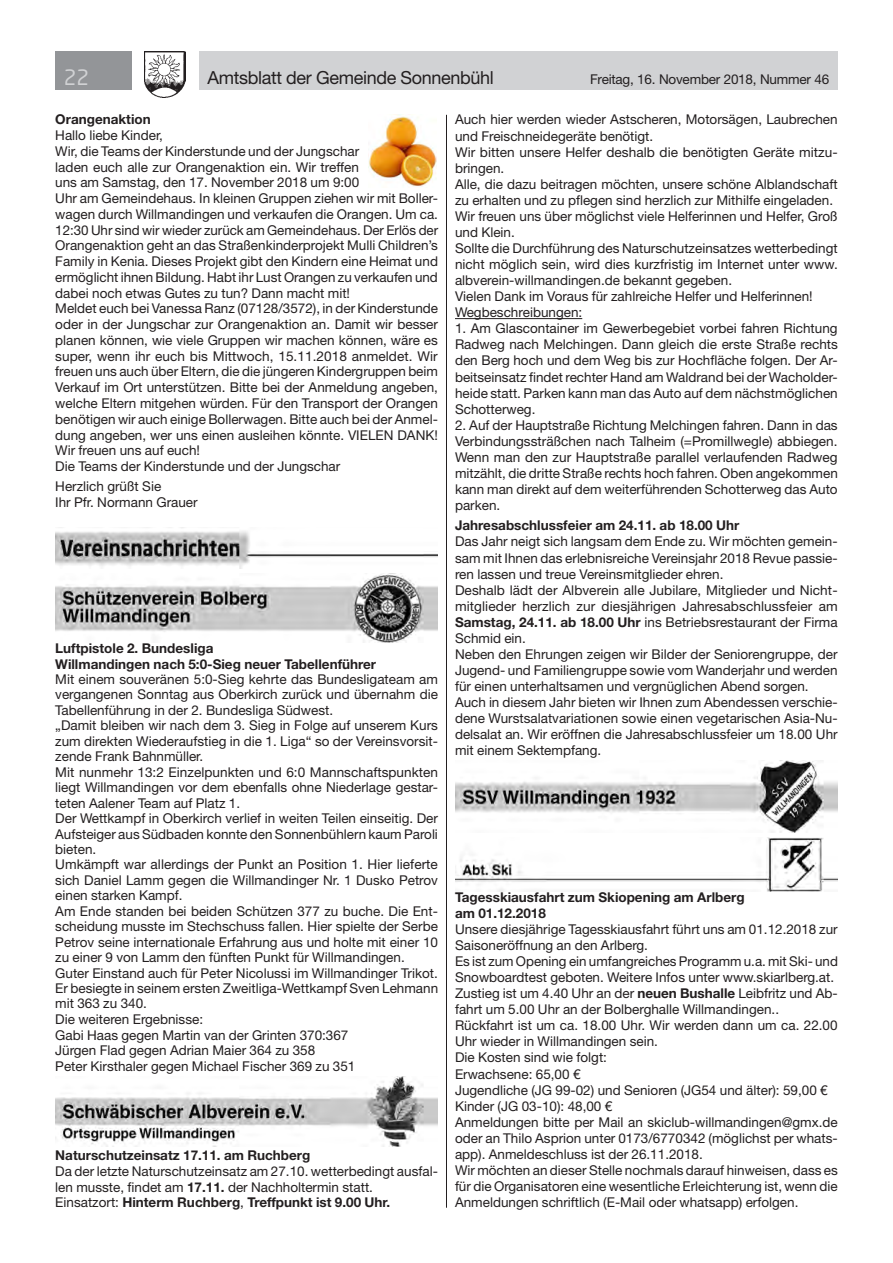
<style>
.page{position:relative;width:893px;height:1263px;background:#fff}
.page>*{position:absolute;margin:0;border:0;box-sizing:border-box;transform-origin:0 0}
.t1{font:21px "Neo Sans Std";color:#d1d2d4}
.t2{font:18px "Helvetica Neue LT Std";letter-spacing:-.02em;color:#231f20}
.t3{font:13.5px/16px "Helvetica Neue LT Std";color:#231f20}
.t4{font:700 13.5px/15.5px "Helvetica Neue LT Std";color:#231f20}
.s1{font-weight:700}
</style>
<div class="page">
<div style="left:199px;top:51px;width:639px;height:38px;background:#d1d2d4"></div>
<div style="left:55px;top:51px;width:77px;height:38px;background:#939598"></div>
<img style="left:145px;top:51px;width:41px;height:47px">
<img style="left:55px;top:531px;width:383px;height:37px">
<img style="left:55px;top:574px;width:383px;height:69px">
<img style="left:55px;top:1076px;width:383px;height:70px">
<hr style="left:455px;top:318px;width:127px;height:1px;background:#231f20">
<img style="left:455px;top:761px;width:383px;height:71px">
<img style="left:455px;top:837px;width:383px;height:54px">
<hr style="left:446px;top:115px;width:1px;height:1093px;background:#231f20">
<img style="left:369px;top:115px;width:68px;height:72px">
<h1 class="t1" style="left:64px;top:64px;width:27px">22</h1>
<h2 class="t2" style="left:207px;top:67px;width:288px">Amtsblatt der Gemeinde Sonnenbühl</h2>
<p class="t3" style="left:590px;top:71px;width:241px">Freitag, 16. November 2018, Nummer 46</p>
<p class="t4" style="left:55px;top:112px;width:97px">Orangenaktion</p>
<p class="t3" style="left:55px;top:127px;width:384px">Hallo liebe Kinder,<br>Wir, die Teams der Kinderstunde und der Jungschar<br>laden euch alle zur Orangenaktion ein. Wir treffen<br>uns am Samstag, den 17. November 2018 um 9:00<br>Uhr am Gemeindehaus. In kleinen Gruppen ziehen wir mit Boller&shy;wagen durch Willmandingen und verkaufen die Orangen. Um ca.<br>12:30 Uhr sind wir wieder zurück am Gemeindehaus. Der Erlös der Orangenaktion geht an das Straßenkinderprojekt Mulli Children’s Family in Kenia. Dieses Projekt gibt den Kindern eine Heimat und ermöglicht ihnen Bildung. Habt ihr Lust Orangen zu verkaufen und dabei noch etwas Gutes zu tun? Dann macht mit!<br>Meldet euch bei Vanessa Ranz (07128/3572), in der Kinderstunde oder in der Jungschar zur Orangenaktion an. Damit wir besser planen können, wie viele Gruppen wir machen können, wäre es super, wenn ihr euch bis Mittwoch, 15.11.2018 anmeldet. Wir freuen uns auch über Eltern, die die jüngeren Kindergruppen beim Verkauf im Ort unterstützen. Bitte bei der Anmeldung angeben, welche Eltern mitgehen würden. Für den Transport der Orangen benötigen wir auch einige Bollerwagen. Bitte auch bei der Anmel&shy;dung angeben, wer uns einen ausleihen könnte. VIELEN DANK!<br>Wir freuen uns auf euch!<br>Die Teams der Kinderstunde und der Jungschar</p>
<p class="t3" style="left:55px;top:478px;width:144px">Herzlich grüßt Sie<br>Ihr Pfr. Normann Grauer</p>
<p class="t3" style="left:455px;top:111px;width:384px">Auch hier werden wieder Astscheren, Motorsägen, Laubrechen und Freischneidegeräte benötigt.<br>Wir bitten unsere Helfer deshalb die benötigten Geräte mitzu&shy;bringen.<br>Alle, die dazu beitragen möchten, unsere schöne Alblandschaft zu erhalten und zu pflegen sind herzlich zur Mithilfe eingeladen.<br>Wir freuen uns über möglichst viele Helferinnen und Helfer, Groß und Klein.<br>Sollte die Durchführung des Naturschutzeinsatzes wetterbedingt nicht möglich sein, wird dies kurzfristig im Internet unter www. albverein-willmandingen.de bekannt gegeben.<br>Vielen Dank im Voraus für zahlreiche Helfer und Helferinnen!<br>Wegbeschreibungen:</p>
<p class="t3" style="left:455px;top:320px;width:384px;text-align:justify">1. Am Glascontainer im Gewerbegebiet vorbei fahren Richtung Radweg nach Melchingen. Dann gleich die erste Straße rechts den Berg hoch und dem Weg bis zur Hochfläche folgen. Der Ar&shy;beitseinsatz findet rechter Hand am Waldrand bei der Wacholder&shy;heide statt. Parken kann man das Auto auf dem nächstmöglichen Schotterweg.</p>
<p class="t3" style="left:455px;top:417px;width:384px;text-align:justify">2. Auf der Hauptstraße Richtung Melchingen fahren. Dann in das Verbindungssträßchen nach Talheim (=Promillwegle) abbiegen.<br>Wenn man den zur Hauptstraße parallel verlaufenden Radweg mitzählt, die dritte Straße rechts hoch fahren. Oben angekommen kann man direkt auf dem weiterführenden Schotterweg das Auto parken.</p>
<p class="t4" style="left:455px;top:517px;width:286px">Jahresabschlussfeier am 24.11. ab 18.00 Uhr</p>
<p class="t3" style="left:455px;top:533px;width:384px">Das Jahr neigt sich langsam dem Ende zu. Wir möchten gemein&shy;sam mit Ihnen das erlebnisreiche Vereinsjahr 2018 Revue passie&shy;ren lassen und treue Vereinsmitglieder ehren.<br>Deshalb lädt der Albverein alle Jubilare, Mitglieder und Nicht&shy;mitglieder herzlich zur diesjährigen Jahresabschlussfeier am <span class="s1">Samstag, 24.11. ab 18.00 Uhr</span> ins Betriebsrestaurant der Firma Schmid ein.<br>Neben den Ehrungen zeigen wir Bilder der Seniorengruppe, der Jugend- und Familiengruppe sowie vom Wanderjahr und werden für einen unterhaltsamen und vergnüglichen Abend sorgen.<br>Auch in diesem Jahr bieten wir Ihnen zum Abendessen verschie&shy;dene Wurstsalatvariationen sowie einen vegetarischen Asia-Nu&shy;delsalat an. Wir eröffnen die Jahresabschlussfeier um 18.00 Uhr mit einem Sektempfang.</p>
<p class="t4" style="left:55px;top:640px;width:322px">Luftpistole 2. Bundesliga<br>Willmandingen nach 5:0-Sieg neuer Tabellenführer</p>
<p class="t3" style="left:55px;top:671px;width:384px;line-height:15.5px">Mit einem souveränen 5:0-Sieg kehrte das Bundesligateam am vergangenen Sonntag aus Oberkirch zurück und übernahm die Tabellenführung in der 2. Bundesliga Südwest.<br>„Damit bleiben wir nach dem 3. Sieg in Folge auf unserem Kurs zum direkten Wiederaufstieg in die 1. Liga“ so der Vereinsvorsit&shy;zende Frank Bahnmüller.<br>Mit nunmehr 13:2 Einzelpunkten und 6:0 Mannschaftspunkten liegt Willmandingen vor dem ebenfalls ohne Niederlage gestar&shy;teten Aalener Team auf Platz 1.<br>Der Wettkampf in Oberkirch verlief in weiten Teilen einseitig. Der Aufsteiger aus Südbaden konnte den Sonnenbühlern kaum Paroli bieten.<br>Umkämpft war allerdings der Punkt an Position 1. Hier lieferte sich Daniel Lamm gegen die Willmandinger Nr. 1 Dusko Petrov einen starken Kampf.<br>Am Ende standen bei beiden Schützen 377 zu buche. Die Ent&shy;scheidung musste im Stechschuss fallen. Hier spielte der Serbe Petrov seine internationale Erfahrung aus und holte mit einer 10 zu einer 9 von Lamm den fünften Punkt für Willmandingen.<br>Guter Einstand auch für Peter Nicolussi im Willmandinger Trikot.<br>Er besiegte in seinem ersten Zweitliga-Wettkampf Sven Lehmann mit 363 zu 340.<br>Die weiteren Ergebnisse:<br>Gabi Haas gegen Martin van der Grinten 370:367<br>Jürgen Flad gegen Adrian Maier 364 zu 358<br>Peter Kirsthaler gegen Michael Fischer 369 zu 351</p>
<p class="t4" style="left:455px;top:889px;width:291px;line-height:16px">Tagesskiausfahrt zum Skiopening am Arlberg am 01.12.2018</p>
<p class="t3" style="left:455px;top:921px;width:384px">Unsere diesjährige Tagesskiausfahrt führt uns am 01.12.2018 zur Saisoneröffnung an den Arlberg.<br>Es ist zum Opening ein umfangreiches Programm u.a. mit Ski- und Snowboardtest geboten. Weitere Infos unter www.skiarlberg.at.<br>Zustieg ist um 4.40 Uhr an der <span class="s1">neuen Bushalle</span> Leibfritz und Ab&shy;fahrt um 5.00 Uhr an der Bolberghalle Willmandingen..<br>Rückfahrt ist um ca. 18.00 Uhr. Wir werden dann um ca. 22.00<br>Uhr wieder in Willmandingen sein.<br>Die Kosten sind wie folgt:<br>Erwachsene: 65,00 €<br>Jugendliche (JG 99-02) und Senioren (JG54 und älter): 59,00 € Kinder (JG 03-10): 48,00 €<br>Anmeldungen bitte per Mail an skiclub-willmandingen@gmx.de oder an Thilo Asprion unter 0173/6770342 (möglichst per whats&shy;app). Anmeldeschluss ist der 26.11.2018.<br>Wir möchten an dieser Stelle nochmals darauf hinweisen, dass es für die Organisatoren eine wesentliche Erleichterung ist, wenn die Anmeldungen schriftlich (E-Mail oder whatsapp) erfolgen.</p>
<p class="t4" style="left:55px;top:1147px;width:257px">Naturschutzeinsatz 17.11. am Ruchberg</p>
<p class="t3" style="left:55px;top:1163px;width:384px">Da der letzte Naturschutzeinsatz am 27.10. wetterbedingt ausfal&shy;len musste, findet am <span class="s1">17.11.</span> der Nachholtermin statt.<br>Einsatzort: <span class="s1">Hinterm Ruchberg</span>, <span class="s1">Treffpunkt ist 9.00 Uhr.</span></p>
</div>
